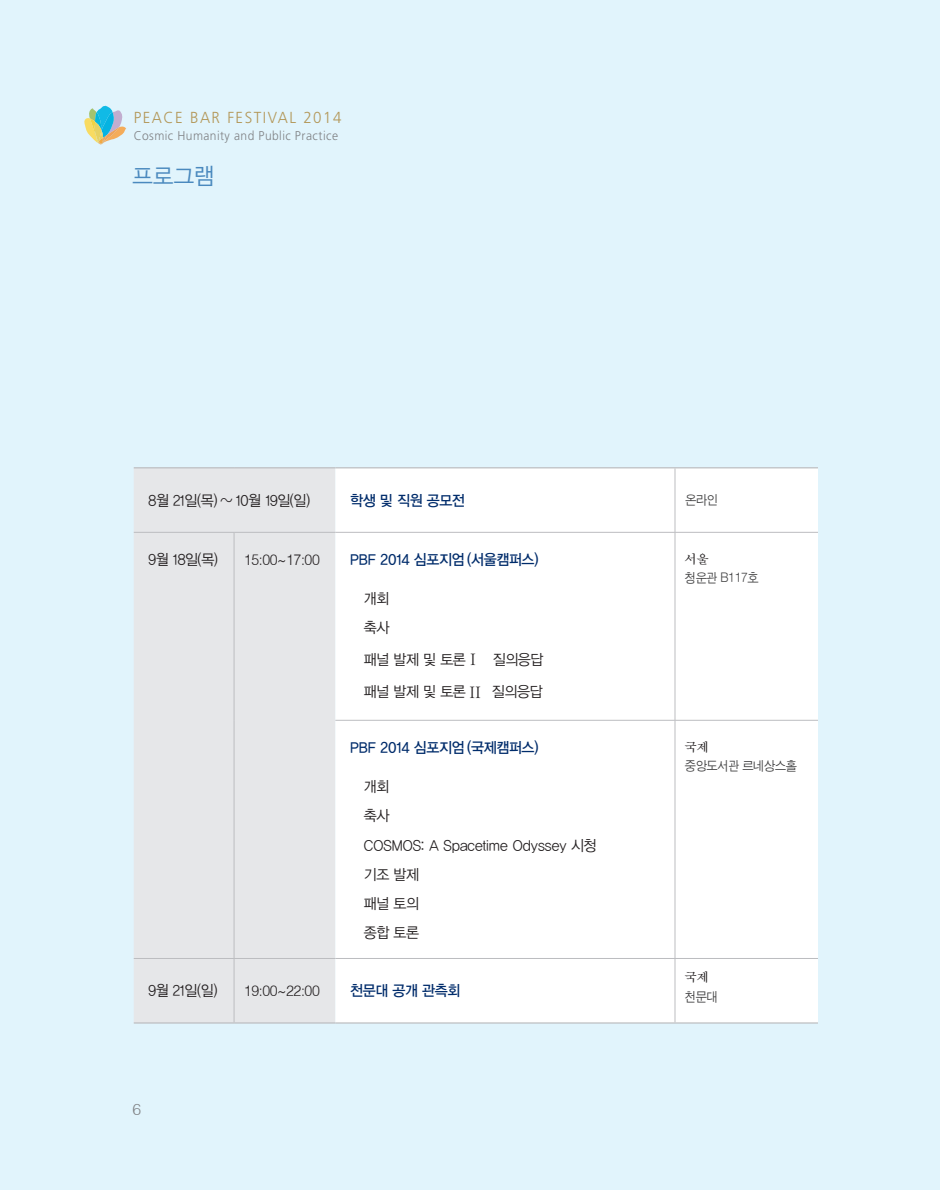
<style>
.page{position:relative;width:940px;height:1190px;background:#fff}
.page>*{position:absolute;margin:0;border:0;box-sizing:border-box;transform-origin:0 0}
.t1{font:23.28px "YDI Web YGO120";color:#4a89be;scale:.95 1}
.t2{font:300 15.92px "Frutiger";letter-spacing:.1em;color:#b39758;scale:.95 1}
.t3{font:300 15.75px "Helvetica";color:#808285}
.ÙÅÁ_Û{font:14.88px "YDI Web YGO120";letter-spacing:-.03em;color:#231f20;scale:.95 1}
.ÙÅÁ_Û-2{font:14.88px "YDI Web YGO130";letter-spacing:-.03em;color:#002c6b;scale:.95 1}
.ÙÅÁ_Û-3{font:14.88px "YDI Web YGO120";color:#231f20;scale:.95 1}
.ÙÅÁ_Û-4{font:300 14.88px "Helvetica";letter-spacing:-.03em;color:#231f20;scale:.95 1}
.ÙÅÁ_Û-5{font:13.12px "Sand Jg";letter-spacing:-.03em;color:#3e3e3f;scale:.95 1}
.ÙÅÁ_Û-6{font:13.12px "Sand Tm";color:#231f20}
.t4{font:300 12.6px "Frutiger";letter-spacing:.035em;color:#808285;scale:.95 1}
.s1{font-family:"Sand Tm";font-size:19.25px}
</style>
<div class="page">
<div style="left:0;top:0;width:939px;height:1190px;background:#e1f4fc"></div>
<svg style="left:84px;top:106px;width:42px;height:39px"></svg>
<div style="left:134px;top:468px;width:201px;height:554px;background:#e6e7e9"></div>
<div style="left:335px;top:468px;width:482px;height:554px;background:#fff"></div>
<hr style="left:134px;top:532px;width:100px;height:1px;background:#bcbdc0">
<hr style="left:335px;top:532px;width:339px;height:1px;background:#bcbdc0">
<hr style="left:674px;top:532px;width:143px;height:1px;background:#bcbdc0">
<hr style="left:335px;top:720px;width:339px;height:1px;background:#bcbdc0">
<hr style="left:674px;top:720px;width:143px;height:1px;background:#bcbdc0">
<hr style="left:134px;top:958px;width:100px;height:1px;background:#bcbdc0">
<hr style="left:335px;top:958px;width:339px;height:1px;background:#bcbdc0">
<hr style="left:674px;top:958px;width:143px;height:1px;background:#bcbdc0">
<hr style="left:234px;top:532px;width:101px;height:1px;background:#bcbdc0">
<hr style="left:234px;top:532px;width:1px;height:188px;background:#bcbdc0">
<hr style="left:234px;top:720px;width:1px;height:238px;background:#bcbdc0">
<hr style="left:234px;top:958px;width:101px;height:1px;background:#bcbdc0">
<hr style="left:234px;top:958px;width:1px;height:64px;background:#bcbdc0">
<hr style="left:674px;top:468px;width:1px;height:64px;background:#bcbdc0">
<hr style="left:674px;top:532px;width:1px;height:188px;background:#bcbdc0">
<hr style="left:674px;top:720px;width:1px;height:238px;background:#bcbdc0">
<hr style="left:674px;top:958px;width:1px;height:64px;background:#bcbdc0">
<hr style="left:134px;top:467px;width:100px;height:1px;background:#bcbdc0">
<hr style="left:234px;top:467px;width:101px;height:1px;background:#bcbdc0">
<hr style="left:335px;top:467px;width:339px;height:1px;background:#bcbdc0">
<hr style="left:674px;top:467px;width:143px;height:1px;background:#bcbdc0">
<hr style="left:134px;top:1022px;width:100px;height:1px;background:#bcbdc0">
<hr style="left:234px;top:1022px;width:101px;height:1px;background:#bcbdc0">
<hr style="left:335px;top:1022px;width:339px;height:1px;background:#bcbdc0">
<hr style="left:674px;top:1022px;width:143px;height:1px;background:#bcbdc0">
<p class="t2" style="left:134px;top:109px;width:220px">PEACE BAR FESTIVAL 2014</p>
<p class="t4" style="left:134px;top:128px;width:217px">Cosmic Humanity and Public Practice</p>
<p class="t1" style="left:132px;top:164px;width:88px">프로그램</p>
<p class="ÙÅÁ_Û" style="left:149px;top:492px;width:172px">8월 21일(목) ~ 10월 19일(일)</p>
<p class="ÙÅÁ_Û-2" style="left:350px;top:492px;width:122px">학생 및 직원 공모전</p>
<p class="ÙÅÁ_Û-5" style="left:685px;top:493px;width:36px">온라인</p>
<p class="ÙÅÁ_Û" style="left:149px;top:551px;width:74px">9월 18일(목)</p>
<p class="ÙÅÁ_Û-4" style="left:244px;top:550px;width:81px">15:00~17:00</p>
<p class="ÙÅÁ_Û-2" style="left:350px;top:551px;width:200px">PBF 2014 심포지엄 (서울캠퍼스)</p>
<p class="ÙÅÁ_Û" style="left:363px;top:590px;width:28px">개회</p>
<p class="ÙÅÁ_Û" style="left:363px;top:620px;width:28px">축사</p>
<p class="ÙÅÁ_Û" style="left:363px;top:651px;width:190px">패널 발제 및 토론<span class="s1">Ⅰ</span> 질의응답</p>
<p class="ÙÅÁ_Û" style="left:363px;top:684px;width:190px">패널 발제 및 토론<span class="s1">Ⅱ</span> 질의응답</p>
<p class="ÙÅÁ_Û-2" style="left:350px;top:739px;width:200px">PBF 2014 심포지엄 (국제캠퍼스)</p>
<p class="ÙÅÁ_Û" style="left:363px;top:778px;width:28px">개회</p>
<p class="ÙÅÁ_Û" style="left:363px;top:807px;width:28px">축사</p>
<p class="ÙÅÁ_Û-3" style="left:363px;top:837px;width:246px">COSMOS: A Spacetime Odyssey 시청</p>
<p class="ÙÅÁ_Û" style="left:363px;top:866px;width:60px">기조 발제</p>
<p class="ÙÅÁ_Û" style="left:363px;top:895px;width:60px">패널 토의</p>
<p class="ÙÅÁ_Û" style="left:363px;top:924px;width:60px">종합 토론</p>
<p class="ÙÅÁ_Û" style="left:149px;top:982px;width:74px">9월 21일(일)</p>
<p class="ÙÅÁ_Û-4" style="left:244px;top:981px;width:81px">19:00~22:00</p>
<p class="ÙÅÁ_Û-2" style="left:350px;top:982px;width:117px">천문대 공개 관측회</p>
<p class="t3" style="left:132px;top:1099px;width:10px">6</p>
<p class="ÙÅÁ_Û-6" style="left:684px;top:552px;width:25px">서울</p>
<p class="ÙÅÁ_Û-5" style="left:684px;top:571px;width:79px">청운관 B117호</p>
<p class="ÙÅÁ_Û-6" style="left:684px;top:740px;width:25px">국제</p>
<p class="ÙÅÁ_Û-5" style="left:684px;top:759px;width:119px">중앙도서관 르네상스홀</p>
<p class="ÙÅÁ_Û-6" style="left:684px;top:971px;width:25px">국제</p>
<p class="ÙÅÁ_Û-5" style="left:684px;top:990px;width:36px">천문대</p>
</div>
